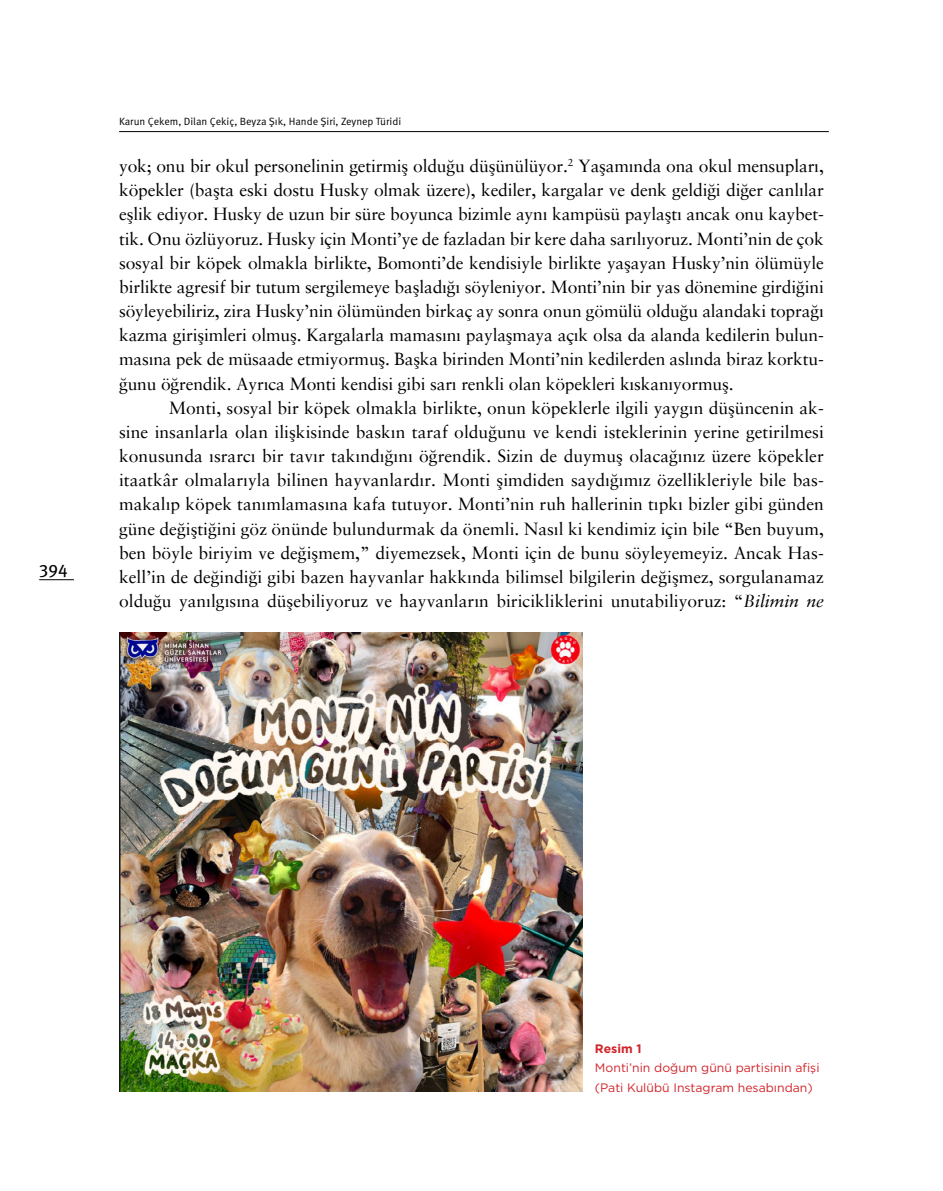
<style>
.page{position:relative;width:943px;height:1191px;background:#fff}
.page>*{position:absolute;margin:0;border:0;box-sizing:border-box;transform-origin:0 0}
.t1{font:17.5px/24.2px "Sabon TR";letter-spacing:-.005em;color:#000;text-align:justify}
.t2{font:17.5px "Meta Pro";color:#000}
.t3{font:12.25px/19.2px "Gotham";color:#d2232a}
.t4{font:700 12.25px "Gotham";color:#d2232a}
.t5{font:10.5px "Meta Pro";color:#000}
.s1{font-style:italic}
</style>
<div class="page">
<hr style="left:119px;top:131px;width:709px;height:1px;background:#000">
<hr style="left:39px;top:579px;width:35px;height:1px;background:#000">
<img style="left:119px;top:632px;width:463px;height:459px">
<p class="t2" style="left:39px;top:557px;width:30px">394</p>
<p class="t5" style="left:119px;top:115px;width:283px">Karun Çekem, Dilan Çekiç, Beyza Şık, Hande Şiri, Zeynep Türidi</p>
<p class="t1" style="left:119px;top:154px;width:706px">yok; onu bir okul personelinin getirmiş olduğu düşünülüyor.<sup>2</sup> Yaşamında ona okul mensupları, köpekler (başta eski dostu Husky olmak üzere), kediler, kargalar ve denk geldiği diğer canlılar eşlik ediyor. Husky de uzun bir süre boyunca bizimle aynı kampüsü paylaştı ancak onu kaybet&shy;tik. Onu özlüyoruz. Husky için Monti’ye de fazladan bir kere daha sarılıyoruz. Monti’nin de çok sosyal bir köpek olmakla birlikte, Bomonti’de kendisiyle birlikte yaşayan Husky’nin ölümüyle birlikte agresif bir tutum sergilemeye başladığı söyleniyor. Monti’nin bir yas dönemine girdiğini söyleyebiliriz, zira Husky’nin ölümünden birkaç ay sonra onun gömülü olduğu alandaki toprağı kazma girişimleri olmuş. Kargalarla mamasını paylaşmaya açık olsa da alanda kedilerin bulun&shy;masına pek de müsaade etmiyormuş. Başka birinden Monti’nin kedilerden aslında biraz korktu&shy;ğunu öğrendik. Ayrıca Monti kendisi gibi sarı renkli olan köpekleri kıskanıyormuş.</p>
<p class="t1" style="left:119px;top:395px;width:706px;text-indent:50px">Monti, sosyal bir köpek olmakla birlikte, onun köpeklerle ilgili yaygın düşüncenin ak&shy;sine insanlarla olan ilişkisinde baskın taraf olduğunu ve kendi isteklerinin yerine getirilmesi konusunda ısrarcı bir tavır takındığını öğrendik. Sizin de duymuş olacağınız üzere köpekler itaatkâr olmalarıyla bilinen hayvanlardır. Monti şimdiden saydığımız özellikleriyle bile bas&shy;makalıp köpek tanımlamasına kafa tutuyor. Monti’nin ruh hallerinin tıpkı bizler gibi günden güne değiştiğini göz önünde bulundurmak da önemli. Nasıl ki kendimiz için bile “Ben buyum, ben böyle biriyim ve değişmem,” diyemezsek, Monti için de bunu söyleyemeyiz. Ancak Has&shy;kell’in de değindiği gibi bazen hayvanlar hakkında bilimsel bilgilerin değişmez, sorgulanamaz olduğu yanılgısına düşebiliyoruz ve hayvanların biricikliklerini unutabiliyoruz: “<span class="s1">Bilimin ne</span></p>
<p class="t4" style="left:595px;top:1040px;width:48px">Resim 1</p>
<p class="t3" style="left:595px;top:1058px;width:226px">Monti’nin doğum günü partisinin afişi (Pati Kulübü Instagram hesabından)</p>
</div>
